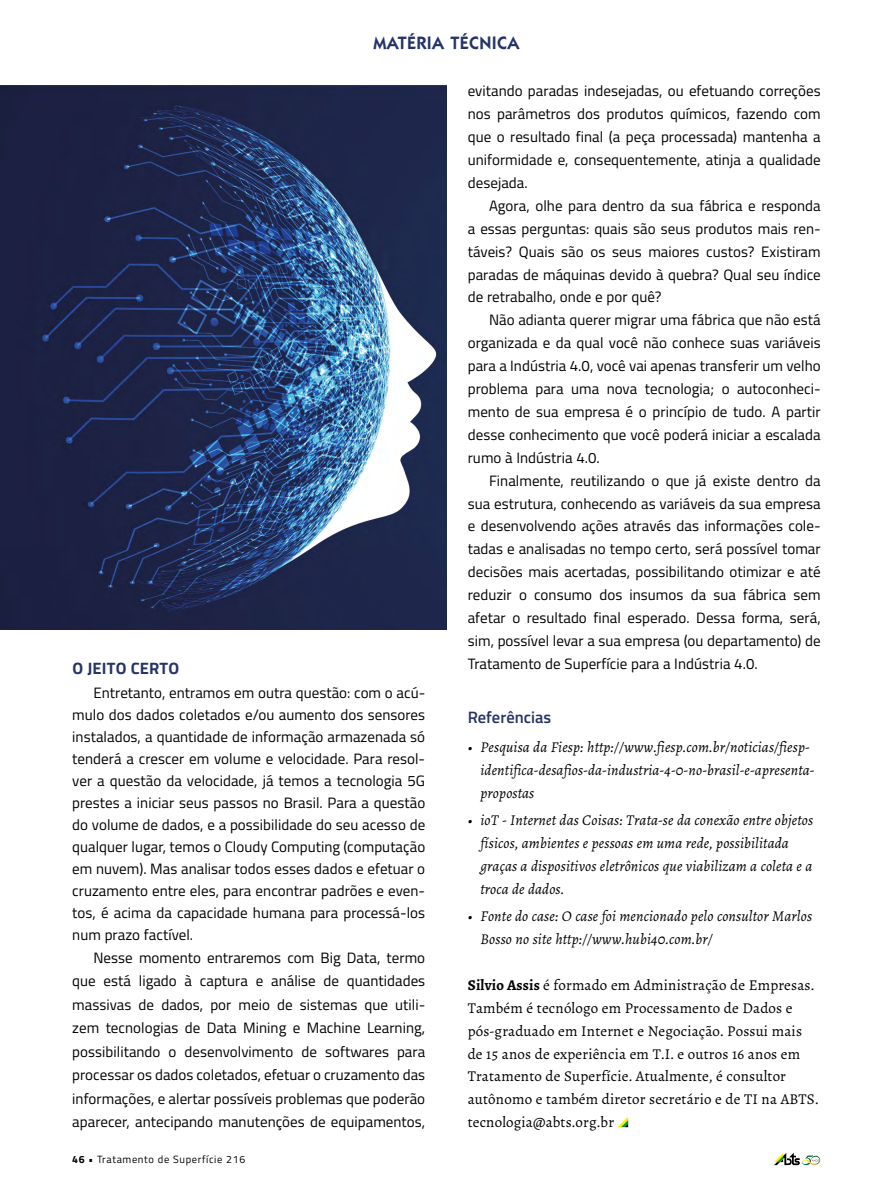
<style>
.page{position:relative;width:893px;height:1191px;background:#fff}
.page>*{position:absolute;margin:0;border:0;box-sizing:border-box;transform-origin:0 0}
.t1{font:600 18px "ITC Kabel Std";letter-spacing:.02em;color:#243468}
.t2{font:700 16.5px "Titillium";letter-spacing:.015em;color:#243468}
.t3{font:600 16.5px "Titillium";letter-spacing:.005em;color:#243468}
.t4{font:15px/23px "Titillium";letter-spacing:.005em;color:#000;text-align:justify}
.t5{font:italic 15px/23px "Alegreya";letter-spacing:.01em;color:#000}
.t6{font:15px/23px "Alegreya";letter-spacing:.01em;color:#000}
.t7{font:10.5px "Titillium";letter-spacing:.06em;color:#000}
.s1{font-weight:700}
</style>
<div class="page">
<svg style="left:774px;top:1152px;width:47px;height:13px"></svg>
<img style="left:0;top:85px;width:446px;height:544px">
<svg style="left:618px;top:1117px;width:10px;height:10px"></svg>
<p class="t1" style="left:373px;top:32px;width:148px">MATÉRIA TÉCNICA</p>
<p class="t2" style="left:72px;top:655px;width:108px">O JEITO CERTO</p>
<p class="t4" style="left:72px;top:681px;width:354px;line-height:21.9px;text-indent:21px">Entretanto, entramos em outra questão: com o acú&shy;mulo dos dados coletados e/ou aumento dos sensores instalados, a quantidade de informação armazenada só tenderá a crescer em volume e velocidade. Para resol&shy;ver a questão da velocidade, já temos a tecnologia 5G prestes a iniciar seus passos no Brasil. Para a questão do volume de dados, e a possibilidade do seu acesso de qualquer lugar, temos o Cloudy Computing (computação em nuvem). Mas analisar todos esses dados e efetuar o cruzamento entre eles, para encontrar padrões e even&shy;tos, é acima da capacidade humana para processá-los num prazo factível.</p>
<p class="t4" style="left:72px;top:945px;width:354px;line-height:23.4px;text-indent:21px">Nesse momento entraremos com Big Data, termo que está ligado à captura e análise de quantidades massivas de dados, por meio de sistemas que utili&shy;zem tecnologias de Data Mining e Machine Learning, possibilitando o desenvolvimento de softwares para processar os dados coletados, efetuar o cruzamento das informações, e alertar possíveis problemas que poderão aparecer, antecipando manutenções de equipamentos,</p>
<p class="t7" style="left:72px;top:1151px;width:174px"><span class="s1">46 •</span> Tratamento de Superfície 216</p>
<p class="t4" style="left:468px;top:79px;width:354px">evitando paradas indesejadas, ou efetuando correções nos parâmetros dos produtos químicos, fazendo com que o resultado final (a peça processada) mantenha a uniformidade e, consequentemente, atinja a qualidade desejada.</p>
<p class="t4" style="left:468px;top:193px;width:354px;text-indent:21px">Agora, olhe para dentro da sua fábrica e responda a essas perguntas: quais são seus produtos mais ren&shy;táveis? Quais são os seus maiores custos? Existiram paradas de máquinas devido à quebra? Qual seu índice de retrabalho, onde e por quê?</p>
<p class="t4" style="left:468px;top:308px;width:354px;text-indent:21px">Não adianta querer migrar uma fábrica que não está organizada e da qual você não conhece suas variáveis para a Indústria 4.0, você vai apenas transferir um velho problema para uma nova tecnologia; o autoconheci&shy;mento de sua empresa é o princípio de tudo. A partir desse conhecimento que você poderá iniciar a escalada rumo à Indústria 4.0.</p>
<p class="t4" style="left:468px;top:468px;width:354px;text-indent:21px">Finalmente, reutilizando o que já existe dentro da sua estrutura, conhecendo as variáveis da sua empresa e desenvolvendo ações através das informações cole&shy;tadas e analisadas no tempo certo, será possível tomar decisões mais acertadas, possibilitando otimizar e até reduzir o consumo dos insumos da sua fábrica sem afetar o resultado final esperado. Dessa forma, será, sim, possível levar a sua empresa (ou departamento) de Tratamento de Superfície para a Indústria 4.0.</p>
<p class="t3" style="left:468px;top:705px;width:85px">Referências</p>
<p class="t5" style="left:480px;top:736px;width:336px;text-indent:-13px">• Pesquisa da Fiesp: http://www.fiesp.com.br/noticias/fiesp&shy;identifica-desafios-da-industria-4-0-no-brasil-e-apresenta&shy;propostas</p>
<p class="t5" style="left:480px;top:809px;width:334px;text-indent:-13px">• ioT - Internet das Coisas: Trata-se da conexão entre objetos físicos, ambientes e pessoas em uma rede, possibilitada graças a dispositivos eletrônicos que viabilizam a coleta e a troca de dados.</p>
<p class="t5" style="left:480px;top:904px;width:333px;text-indent:-13px">• Fonte do case: O case foi mencionado pelo consultor Marlos<br>Bosso no site http://www.hubi40.com.br/</p>
<p class="t6" style="left:468px;top:973px;width:352px"><span class="s1">Silvio Assis</span> é formado em Administração de Empresas.<br>Também é tecnólogo em Processamento de Dados e pós-graduado em Internet e Negociação. Possui mais de 15 anos de experiência em T.I. e outros 16 anos em Tratamento de Superfície. Atualmente, é consultor autônomo e também diretor secretário e de TI na ABTS. tecnologia@abts.org.br</p>
</div>
